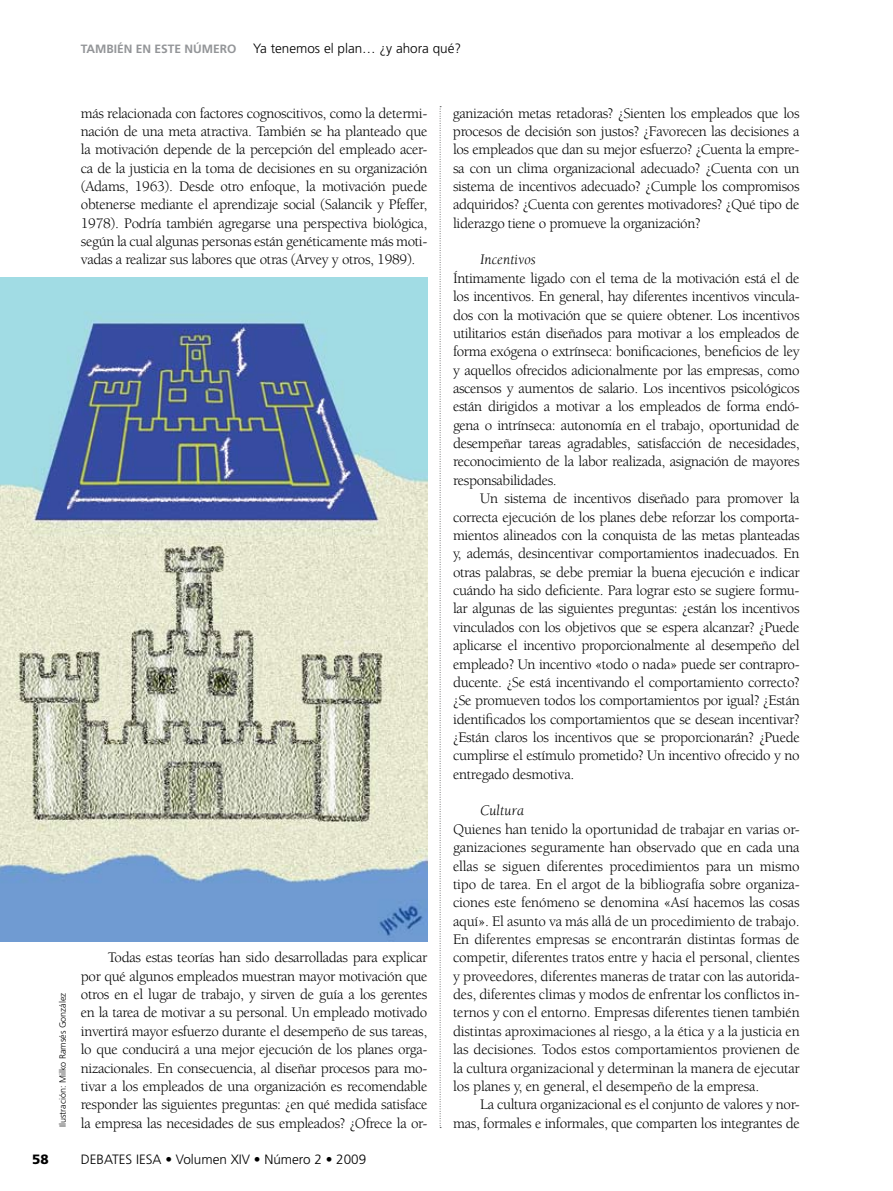
<style>
.page{position:relative;width:893px;height:1191px;background:#fff}
.page>*{position:absolute;margin:0;border:0;box-sizing:border-box;transform-origin:0 0}
.t1{font:15px/18.3px "Berkeley";letter-spacing:-.025em;color:#000;text-align:justify}
.t2{font:italic 15px "Berkeley";color:#000}
.t3{font:300 13.5px "Frutiger";color:#000}
.t4{font:900 13.5px "Frutiger";color:#000}
.t5{font:700 12px "Frutiger";color:#939598}
.t6{font:300 9px "Frutiger";color:#000}
.s1{font-weight:700;font-size:12px;color:#939598}
</style>
<div class="page">
<svg style="left:440px;top:106px;width:1px;height:1022px"></svg>
<img style="left:0;top:277px;width:427px;height:664px">
<p class="t5" style="left:81px;top:42px;width:10px">TAM</p>
<p class="t3" style="left:106px;top:41px;width:356px"><span class="s1">BIÉN EN ESTE NÚM ERO</span> Ya tenemos el plan… ¿y ahora qué?</p>
<p class="t1" style="left:81px;top:104px;width:348px">más relacionada con factores cognoscitivos, como la determi&shy;nación de una meta atractiva. También se ha planteado que la motivación depende de la percepción del empleado acer&shy;ca de la justicia en la toma de decisiones en su organización (Adams, 1963). Desde otro enfoque, la motivación puede obtenerse mediante el aprendizaje social (Salancik y Pfeffer, 1978). Podría también agregarse una perspectiva biológica, según la cual algunas personas están genéticamente más moti&shy;vadas a realizar sus labores que otras (Arvey y otros, 1989).</p>
<p class="t6" style="left:58px;top:1127px;width:136px;rotate:-90deg">Ilustración: M ilko Ramsés González</p>
<p class="t1" style="left:81px;top:948px;width:348px;text-indent:27px">Todas estas teorías han sido desarrolladas para explicar por qué algunos empleados muestran mayor motivación que otros en el lugar de trabajo, y sirven de guía a los gerentes en la tarea de motivar a su personal. Un empleado motivado invertirá mayor esfuerzo durante el desempeño de sus tareas, lo que conducirá a una mejor ejecución de los planes orga&shy;nizacionales. En consecuencia, al diseñar procesos para mo&shy;tivar a los empleados de una organización es recomendable responder las siguientes preguntas: ¿en qué medida satisface la empresa las necesidades de sus empleados? ¿Ofrece la or-</p>
<p class="t1" style="left:453px;top:104px;width:348px">ganización metas retadoras? ¿Sienten los empleados que los procesos de decisión son justos? ¿Favorecen las decisiones a los empleados que dan su mejor esfuerzo? ¿Cuenta la empre&shy;sa con un clima organizacional adecuado? ¿Cuenta con un sistema de incentivos adecuado? ¿Cumple los compromisos adquiridos? ¿Cuenta con gerentes motivadores? ¿Qué tipo de liderazgo tiene o promueve la organización?</p>
<p class="t2" style="left:480px;top:252px;width:57px">Incentivos</p>
<p class="t1" style="left:453px;top:269px;width:348px">Íntimamente ligado con el tema de la motivación está el de los incentivos. En general, hay diferentes incentivos vincula&shy;dos con la motivación que se quiere obtener. Los incentivos utilitarios están diseñados para motivar a los empleados de forma exógena o extrínseca: bonificaciones, beneficios de ley y aquellos ofrecidos adicionalmente por las empresas, como ascensos y aumentos de salario. Los incentivos psicológicos están dirigidos a motivar a los empleados de forma endó&shy;gena o intrínseca: autonomía en el trabajo, oportunidad de desempeñar tareas agradables, satisfacción de necesidades, reconocimiento de la labor realizada, asignación de mayores responsabilidades.</p>
<p class="t1" style="left:453px;top:489px;width:348px;text-indent:27px">Un sistema de incentivos diseñado para promover la correcta ejecución de los planes debe reforzar los comporta&shy;mientos alineados con la conquista de las metas planteadas y, además, desincentivar comportamientos inadecuados. En otras palabras, se debe premiar la buena ejecución e indicar cuándo ha sido deficiente. Para lograr esto se sugiere formu&shy;lar algunas de las siguientes preguntas: ¿están los incentivos vinculados con los objetivos que se espera alcanzar? ¿Puede aplicarse el incentivo proporcionalmente al desempeño del empleado? Un incentivo «todo o nada» puede ser contrapro&shy;ducente. ¿Se está incentivando el comportamiento correcto? ¿Se promueven todos los comportamientos por igual? ¿Están identificados los comportamientos que se desean incentivar? ¿Están claros los incentivos que se proporcionarán? ¿Puede cumplirse el estímulo prometido? Un incentivo ofrecido y no entregado desmotiva.</p>
<p class="t2" style="left:480px;top:803px;width:45px">Cultura</p>
<p class="t1" style="left:453px;top:820px;width:348px">Quienes han tenido la oportunidad de trabajar en varias or&shy;ganizaciones seguramente han observado que en cada una ellas se siguen diferentes procedimientos para un mismo tipo de tarea. En el argot de la bibliografía sobre organiza&shy;ciones este fenómeno se denomina «Así hacemos las cosas aquí». El asunto va más allá de un procedimiento de trabajo.<br>En diferentes empresas se encontrarán distintas formas de competir, diferentes tratos entre y hacia el personal, clientes y proveedores, diferentes maneras de tratar con las autorida&shy;des, diferentes climas y modos de enfrentar los conflictos in&shy;ternos y con el entorno. Empresas diferentes tienen también distintas aproximaciones al riesgo, a la ética y a la justicia en las decisiones. Todos estos comportamientos provienen de la cultura organizacional y determinan la manera de ejecutar los planes y, en general, el desempeño de la empresa.</p>
<p class="t1" style="left:453px;top:1095px;width:348px;text-align:right">La cultura organizacional es el conjunto de valores y nor&shy;mas, formales e informales, que comparten los integrantes de</p>
<p class="t4" style="left:32px;top:1151px;width:18px">58</p>
<p class="t3" style="left:81px;top:1152px;width:287px">DEBATES IESA • Volumen XIV • Número 2 • 2009</p>
</div>
